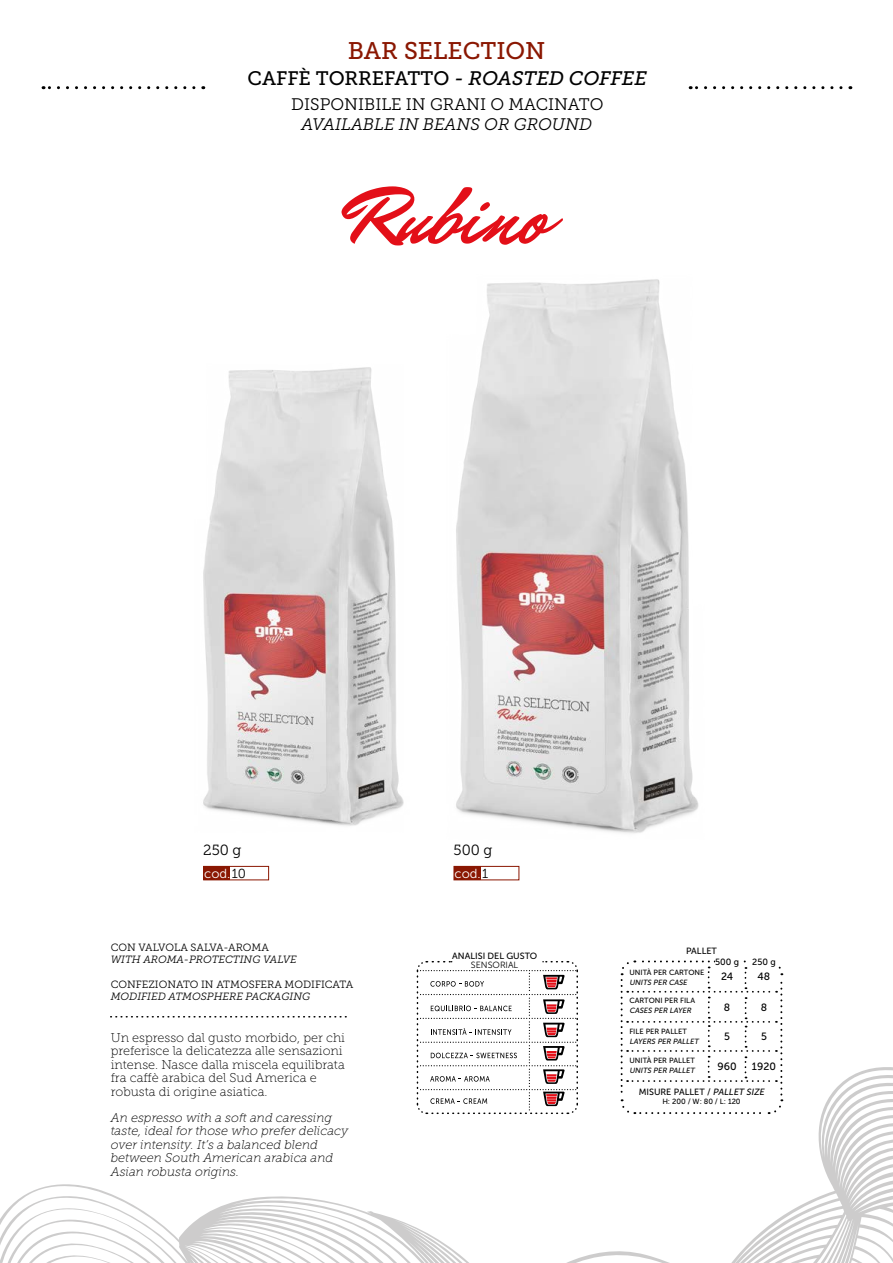
<style>
.page{position:relative;width:893px;height:1263px;background:#fff}
.page>*{position:absolute;margin:0;border:0;box-sizing:border-box;transform-origin:0 0}
.t1{font:80.85px "Mr Dafoe";color:#e30f18}
.t2{font:24px "Museo Slab 500";color:#8a1702}
.t3{font:19.5px "Museo Slab 500";color:#000}
.t4{font:16.65px "Museo Slab 300";color:#000}
.t5{font:italic 16.65px "Museo Slab 300";color:#000}
.t6{font:14.7px "Museo Slab 300";color:#000}
.t7{font:13.05px "Museo Sans 300";color:#fff}
.t8{font:12.75px/13.5px "Museo Slab 100";color:#000}
.t9{font:italic 12.75px/13.5px "Museo Slab 100";color:#000}
.t10{font:10.5px "Museo Slab 300";color:#000}
.t11{font:italic 10.5px "Museo Slab 300";color:#000}
.t12{font:10.5px "Museo Sans 500";color:#000}
.t13{font:9px "Museo Sans 500";color:#000}
.t14{font:9px "Museo Sans 300";color:#000}
.t15{font:7.5px "Museo Sans 500";color:#000}
.t16{font:italic 7.5px "Museo Sans 500";color:#000}
.s1{font-style:italic}
.s2{color:#000}
</style>
<div class="page">
<svg style="left:43px;top:86px;width:151px;height:3px"></svg>
<svg style="left:690px;top:86px;width:151px;height:3px"></svg>
<img style="left:203px;top:369px;width:136px;height:511px">
<img style="left:339px;top:279px;width:360px;height:602px">
<div style="left:203px;top:866px;width:66px;height:14px;border:1px solid #8a1702"></div>
<div style="left:204px;top:866px;width:26px;height:14px;background:#8a1702"></div>
<div style="left:454px;top:866px;width:65px;height:14px;border:1px solid #8a1702"></div>
<div style="left:454px;top:866px;width:27px;height:14px;background:#8a1702"></div>
<svg style="left:0;top:1184px;width:413px;height:79px"></svg>
<svg style="left:413px;top:1067px;width:480px;height:196px"></svg>
<svg style="left:620px;top:960px;width:163px;height:155px"></svg>
<div style="left:715px;top:957px;width:26px;height:9px;background:#fff"></div>
<div style="left:749px;top:956px;width:28px;height:9px;background:#fff"></div>
<svg style="left:111px;top:1016px;width:235px;height:1px"></svg>
<svg style="left:416px;top:961px;width:163px;height:154px"></svg>
<h2 class="t2" style="left:348px;top:38px;width:199px">BAR SELECTION</h2>
<h3 class="t3" style="left:248px;top:67px;width:401px">CAFFÈ TORREFATTO <span class="s1">- ROASTED COFFEE</span></h3>
<h3 class="t4" style="left:291px;top:95px;width:314px">DISPONIBILE IN GRANI O MACINATO</h3>
<h3 class="t5" style="left:302px;top:115px;width:292px">AVAILABLE IN BEANS OR GROUND</h3>
<h1 class="t1" style="left:346px;top:163px;width:203px">Rubino</h1>
<p class="t6" style="left:203px;top:842px;width:40px">250 g</p>
<p class="t6" style="left:454px;top:842px;width:40px">500 g</p>
<p class="t7" style="left:204px;top:866px;width:43px">cod.<span class="s2">10</span></p>
<p class="t7" style="left:455px;top:866px;width:35px">cod.<span class="s2">1</span></p>
<p class="t10" style="left:111px;top:941px;width:160px">CON VALVOLA SALVA-AROMA</p>
<p class="t11" style="left:111px;top:953px;width:188px">WITH AROMA-PROTECTING VALVE</p>
<p class="t10" style="left:111px;top:979px;width:244px">CONFEZIONATO IN ATMOSFERA MODIFICATA</p>
<p class="t11" style="left:111px;top:991px;width:201px">MODIFIED ATMOSPHERE PACKAGING</p>
<p class="t8" style="left:111px;top:1030px;width:236px">Un espresso dal gusto morbido, per chi preferisce la delicatezza alle sensazioni intense. Nasce dalla miscela equilibrata fra caffè arabica del Sud America e robusta di origine asiatica.</p>
<p class="t9" style="left:111px;top:1111px;width:239px">An espresso with a soft and caressing taste, ideal for those who prefer delicacy over intensity. It’s a balanced blend between South American arabica and Asian robusta origins.</p>
<p class="t13" style="left:452px;top:951px;width:87px">ANALISI DEL GUSTO</p>
<p class="t14" style="left:471px;top:960px;width:49px">SENSORIAL</p>
<p class="t13" style="left:686px;top:946px;width:32px">PALLET</p>
<p class="t13" style="left:715px;top:957px;width:25px">500 g</p>
<p class="t13" style="left:752px;top:957px;width:25px">250 g</p>
<p class="t15" style="left:629px;top:968px;width:77px">UNITÀ PER CARTONE</p>
<p class="t15" style="left:629px;top:997px;width:67px">CARTONI PER FILA</p>
<p class="t15" style="left:629px;top:1027px;width:59px">FILE PER PALLET</p>
<p class="t15" style="left:629px;top:1056px;width:67px">UNITÀ PER PALLET</p>
<p class="t13" style="left:639px;top:1087px;width:129px">MISURE PALLET / <span class="s1">PALLET SIZE</span></p>
<p class="t15" style="left:662px;top:1097px;width:80px">H: 200 / W: 80 / L: 120</p>
<p class="t12" style="left:721px;top:971px;width:14px">24</p>
<p class="t12" style="left:758px;top:971px;width:14px">48</p>
<p class="t12" style="left:724px;top:1001px;width:8px">8</p>
<p class="t12" style="left:761px;top:1001px;width:8px">8</p>
<p class="t12" style="left:724px;top:1031px;width:7px">5</p>
<p class="t12" style="left:761px;top:1031px;width:7px">5</p>
<p class="t12" style="left:717px;top:1061px;width:21px">960</p>
<p class="t12" style="left:752px;top:1061px;width:25px">1920</p>
<p class="t16" style="left:629px;top:978px;width:61px">UNITS PER CASE</p>
<p class="t16" style="left:629px;top:1006px;width:65px">CASES PER LAYER</p>
<p class="t16" style="left:629px;top:1037px;width:72px">LAYERS PER PALLET</p>
<p class="t16" style="left:629px;top:1066px;width:68px">UNITS PER PALLET</p>
</div>
